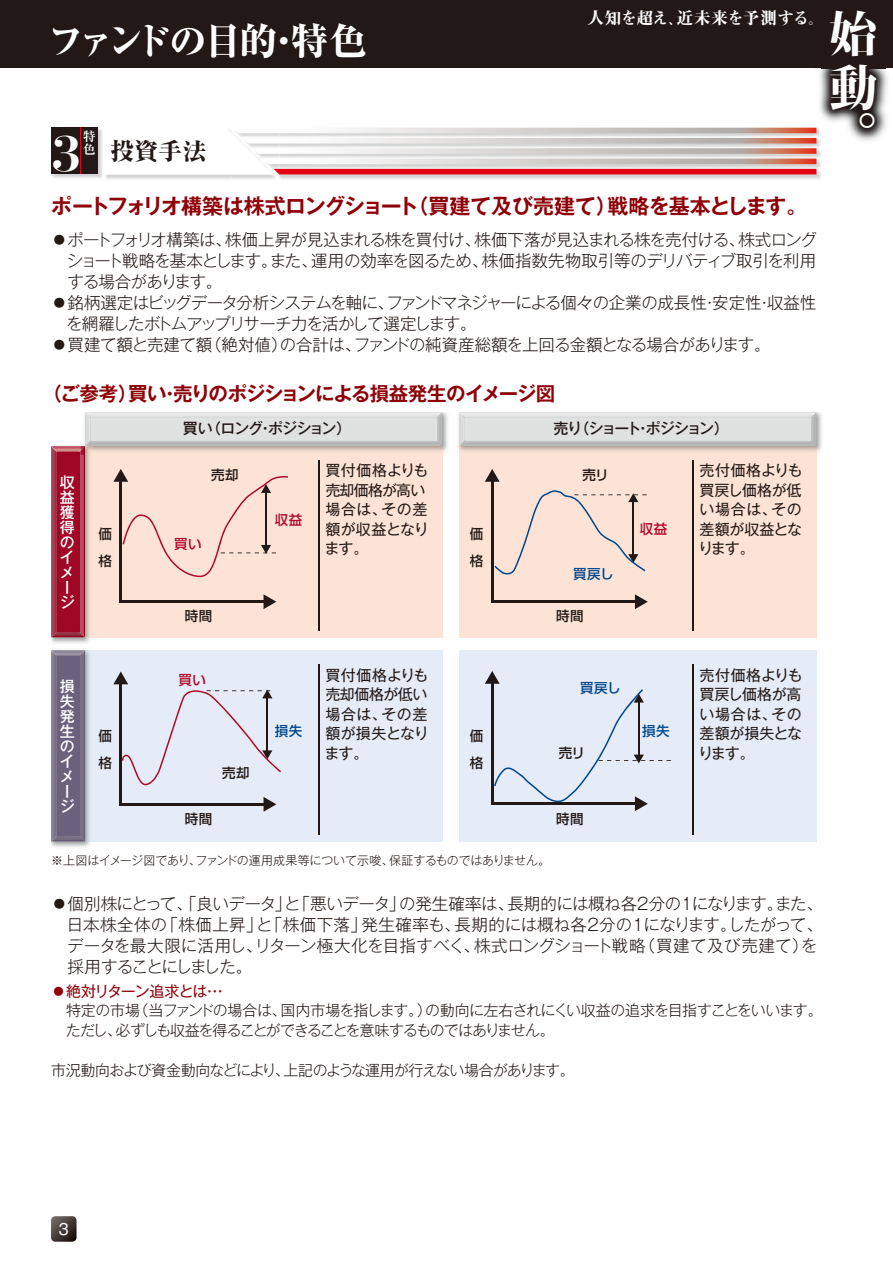
<style>
.page{position:relative;width:893px;height:1263px;background:#fff}
.page>*{position:absolute;margin:0;border:0;box-sizing:border-box;transform-origin:0 0}
.t1{font:800 49.2px/53.7px "Kocho Std";color:#fff}
.t2{font:800 47.1px "Kocho Std";color:#fff}
.t3{font:800 37.5px "Ryumin Pro";letter-spacing:-.075em;color:#fff}
.t4{font:800 24px "Ryumin Pro";color:#221815}
.t5{font:700 21px "Gothic MB101 Pr 6 De";letter-spacing:-.035em;color:#8f0108}
.t6{font:700 19.5px "Gothic MB101 Pr 6 De";letter-spacing:-.05em;color:#8f0108}
.t7{font:300 16.5px/21px "Gothic MB101 Pr 6";letter-spacing:-.03em;color:#221815;text-align:justify}
.t8{font:300 16.5px/21px "Gothic MB101 Pr 6";letter-spacing:-.06em;color:#221815}
.t9{font:16.5px "Midashi Min Pro MA31";letter-spacing:-.035em;color:#fff}
.t10{font:300 15px/19.5px "Gothic MB101 Pr 6";letter-spacing:-.065em;color:#221815}
.t11{font:15px/19.5px "Gothic MB101 Pr 6";letter-spacing:-.015em;color:#221815;text-align:justify}
.t12{font:500 15px/15px "Gothic MB101 Pr 6";color:#fff}
.t13{font:15px "Gothic MB101 Pr 6";letter-spacing:-.065em;color:#8f0108}
.t14{font:500 15px "Gothic MB101 Pr 6";letter-spacing:-.13em;color:#221815}
.t15{font:500 15px "Gothic MB101 Pr 6";letter-spacing:-.085em;color:#221815}
.t16{font:15px "Gothic MB101 Pr 6";color:#fff}
.t17{font:500 13.5px "Shin Go Pr 6";letter-spacing:.04em;color:#221815}
.t18{font:500 13.5px "Shin Go Pr 6";letter-spacing:.04em;color:#00478b}
.t19{font:500 13.5px "Shin Go Pr 6";letter-spacing:.04em;color:#ae0b2a}
.t20{font:700 12.6px/13.2px "Ryumin Pro";color:#fff}
.t21{font:300 12px "Gothic MB101 Pr 6";letter-spacing:-.025em;color:#221815}
</style>
<div class="page">
<svg style="left:51px;top:1216px;width:26px;height:26px"></svg>
<div style="left:0;top:0;width:893px;height:68px;background:#221815"></div>
<img style="left:814px;top:68px;width:74px;height:60px">
<img style="left:821px;top:68px;width:65px;height:73px">
<img style="left:52px;top:129px;width:769px;height:50px">
<img style="left:231px;top:174px;width:48px;height:5px">
<svg style="left:105px;top:128px;width:718px;height:46px"></svg>
<img style="left:103px;top:129px;width:1px;height:50px">
<img style="left:104px;top:129px;width:1px;height:45px">
<div style="left:51px;top:128px;width:47px;height:46px;background:#221815"></div>
<hr style="left:80px;top:128px;width:1px;height:46px;background:#e60012">
<div style="left:85px;top:650px;width:357px;height:192px;background:#e5ebf7"></div>
<div style="left:459px;top:446px;width:357px;height:191px;background:#fce3d6"></div>
<img style="left:51px;top:637px;width:43px;height:6px">
<img style="left:51px;top:649px;width:39px;height:198px">
<img style="left:85px;top:650px;width:5px;height:192px">
<svg style="left:51px;top:652px;width:34px;height:190px;background:#716780"></svg>
<hr style="left:53px;top:653px;width:30px;height:1px;background:#847991">
<hr style="left:52px;top:652px;width:32px;height:1px;background:#706581">
<hr style="left:51px;top:651px;width:34px;height:1px;background:#6e627e">
<hr style="left:51px;top:650px;width:34px;height:1px;background:#6d627d">
<img style="left:442px;top:412px;width:6px;height:43px">
<svg style="left:459px;top:413px;width:357px;height:33px;background:#d8d9d9"></svg>
<hr style="left:462px;top:415px;width:352px;height:1px;background:#fff">
<hr style="left:461px;top:414px;width:354px;height:1px;background:#fafbfb">
<hr style="left:460px;top:413px;width:356px;height:1px;background:#ededed">
<hr style="left:459px;top:412px;width:357px;height:1px;background:#e7e7e8">
<div style="left:459px;top:650px;width:357px;height:192px;background:#e5ebf7"></div>
<svg style="left:485px;top:671px;width:186px;height:140px"></svg>
<hr style="left:491px;top:478px;width:2px;height:125px;background:#221815">
<svg style="left:485px;top:469px;width:15px;height:13px"></svg>
<hr style="left:491px;top:601px;width:147px;height:2px;background:#221815">
<svg style="left:635px;top:594px;width:13px;height:15px"></svg>
<svg style="left:494px;top:490px;width:153px;height:84px"></svg>
<svg style="left:51px;top:412px;width:391px;height:225px;background:#ebcdc5"></svg>
<hr style="left:120px;top:681px;width:2px;height:124px;background:#221815">
<hr style="left:120px;top:803px;width:147px;height:2px;background:#221815">
<svg style="left:264px;top:797px;width:12px;height:15px"></svg>
<svg style="left:113px;top:671px;width:168px;height:114px"></svg>
<hr style="left:318px;top:460px;width:1px;height:170px;background:#221815">
<hr style="left:693px;top:460px;width:1px;height:170px;background:#221815">
<hr style="left:318px;top:664px;width:1px;height:170px;background:#221815">
<hr style="left:693px;top:664px;width:1px;height:170px;background:#221815">
<h3 class="t3" style="left:48px;top:12px;width:321px">ファンドの目的・特色</h3>
<h2 class="t2" style="left:43px;top:115px;width:38px">３</h2>
<p class="t20" style="left:83px;top:129px;width:14px">特色</p>
<h3 class="t4" style="left:110px;top:132px;width:97px">投資手法</h3>
<p class="t9" style="left:588px;top:5px;width:239px">人知を超え、近未来を予測する。</p>
<p class="t5" style="left:51px;top:189px;width:758px">ポートフォリオ構築は株式ロングショート（買建て及び売建て）戦略を基本とします。</p>
<p class="t7" style="left:67px;top:227px;width:752px;text-indent:-16px">●ポートフォリオ構築は、株価上昇が見込まれる株を買付け、株価下落が見込まれる株を売付ける、株式ロングショート戦略を基本とします。また、運用の効率を図るため、株価指数先物取引等のデリバティブ取引を利用する場合があります。</p>
<p class="t8" style="left:66px;top:290px;width:751px;text-indent:-15px">●銘柄選定はビッグデータ分析システムを軸に、ファンドマネジャーによる個々の企業の成長性・安定性・収益性を網羅したボトムアップリサーチ力を活かして選定します。</p>
<p class="t7" style="left:51px;top:332px;width:721px">●買建て額と売建て額（絶対値）の合計は、ファンドの純資産総額を上回る金額となる場合があります。</p>
<p class="t6" style="left:42px;top:378px;width:514px">（ご参考）買い・売りのポジションによる損益発生のイメージ図</p>
<p class="t12" style="left:60px;top:473px;width:16px">収益獲得のイメージ</p>
<p class="t17" style="left:99px;top:522px;width:15px">価</p>
<p class="t17" style="left:99px;top:550px;width:15px">格</p>
<p class="t15" style="left:183px;top:416px;width:170px">買い（ロング・ポジション）</p>
<p class="t14" style="left:553px;top:416px;width:177px">売り（ショート・ポジション）</p>
<p class="t17" style="left:211px;top:463px;width:29px">売却</p>
<p class="t19" style="left:174px;top:533px;width:29px">買い</p>
<p class="t17" style="left:185px;top:605px;width:29px">時間</p>
<p class="t19" style="left:275px;top:509px;width:29px">収益</p>
<p class="t11" style="left:324px;top:460px;width:106px;text-align:left">買付価格よりも売却価格が高い場合は、その差額が収益となります。</p>
<p class="t17" style="left:470px;top:522px;width:15px">価</p>
<p class="t17" style="left:470px;top:550px;width:15px">格</p>
<p class="t17" style="left:582px;top:463px;width:28px">売リ</p>
<p class="t18" style="left:573px;top:562px;width:42px">買戻し</p>
<p class="t17" style="left:556px;top:605px;width:29px">時間</p>
<p class="t19" style="left:640px;top:517px;width:29px">収益</p>
<p class="t11" style="left:698px;top:460px;width:106px">売付価格よりも買戻し価格が低い場合は、その差額が収益となります。</p>
<h1 class="t1" style="left:829px;top:1px;width:49px">始動</h1>
<h1 class="t1" style="left:829px;top:102px;width:47px">。</h1>
<p class="t12" style="left:60px;top:678px;width:16px">損失発生のイメージ</p>
<p class="t17" style="left:99px;top:725px;width:15px">価</p>
<p class="t17" style="left:99px;top:752px;width:15px">格</p>
<p class="t19" style="left:179px;top:668px;width:29px">買い</p>
<p class="t17" style="left:222px;top:762px;width:29px">売却</p>
<p class="t17" style="left:185px;top:808px;width:29px">時間</p>
<p class="t18" style="left:275px;top:720px;width:29px">損失</p>
<p class="t11" style="left:324px;top:664px;width:106px">買付価格よりも売却価格が低い場合は、その差額が損失となります。</p>
<p class="t17" style="left:470px;top:724px;width:15px">価</p>
<p class="t17" style="left:470px;top:752px;width:15px">格</p>
<p class="t18" style="left:580px;top:677px;width:42px">買戻し</p>
<p class="t17" style="left:559px;top:742px;width:28px">売リ</p>
<p class="t17" style="left:556px;top:807px;width:29px">時間</p>
<p class="t18" style="left:642px;top:719px;width:29px">損失</p>
<p class="t11" style="left:698px;top:664px;width:106px">売付価格よりも買戻し価格が高い場合は、その差額が損失となります。</p>
<p class="t21" style="left:51px;top:851px;width:500px">※上図はイメージ図であり、ファンドの運用成果等について示唆、保証するものではありません。</p>
<p class="t7" style="left:67px;top:892px;width:758px;text-align:left;text-indent:-16px">●個別株にとって、「良いデータ」と「悪いデータ」の発生確率は、長期的には概ね各2分の1になります。また、日本株全体の「株価上昇」と「株価下落」発生確率も、長期的には概ね各2分の1になります。したがって、データを最大限に活用し、リターン極大化を目指すべく、株式ロングショート戦略（買建て及び売建て）を採用することにしました。</p>
<p class="t13" style="left:51px;top:979px;width:178px">●絶対リターン追求とは・・・</p>
<p class="t10" style="left:66px;top:999px;width:758px">特定の市場（当ファンドの場合は、国内市場を指します。）の動向に左右されにくい収益の追求を目指すことをいいます。ただし、必ずしも収益を得ることができることを意味するものではありません。</p>
<p class="t10" style="left:51px;top:1059px;width:525px">市況動向および資金動向などにより、上記のような運用が行えない場合があります。</p>
<p class="t16" style="left:59px;top:1216px;width:12px">3</p>
</div>
